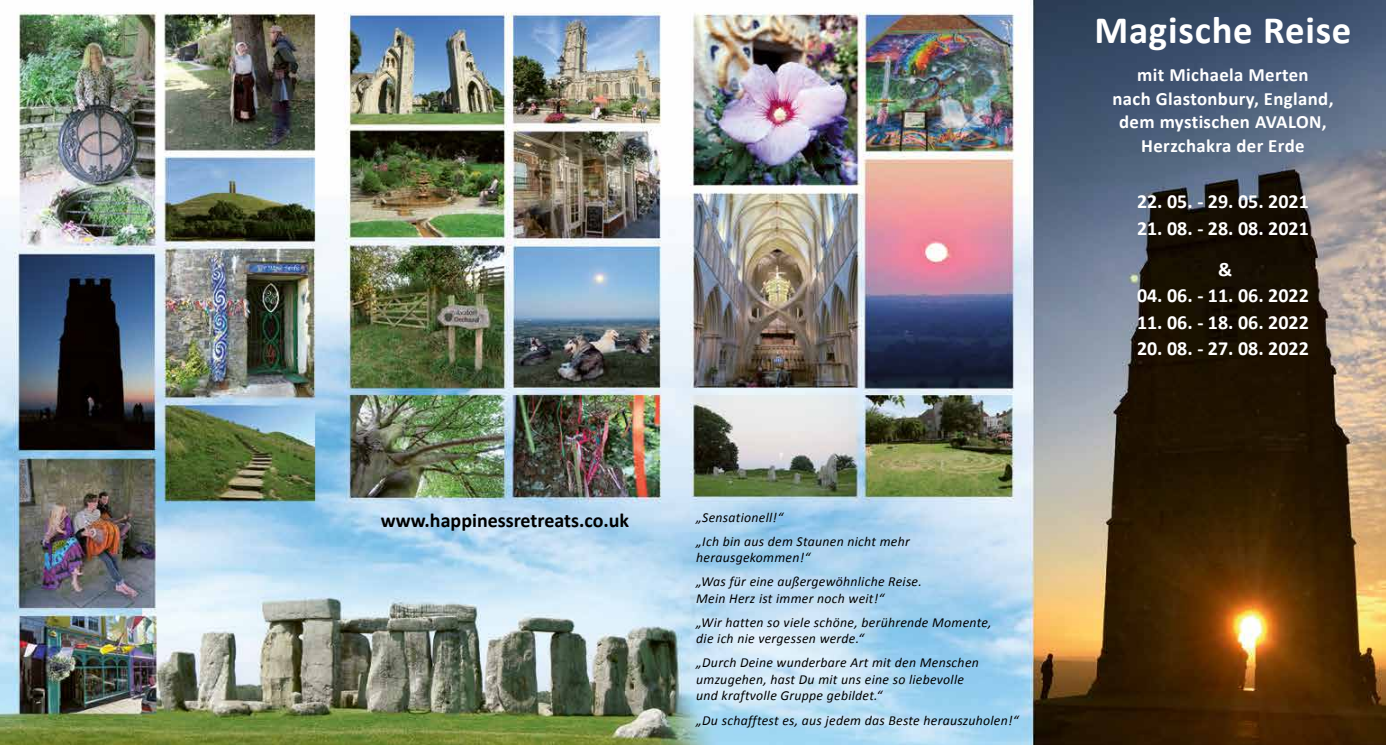
<style>
.page{position:relative;width:1386px;height:745px;background:#fff}
.page>*{position:absolute;margin:0;border:0;box-sizing:border-box;transform-origin:0 0}
.t1{font:700 38.75px "Calibri";letter-spacing:.02em;color:#fff}
.t2{font:700 20px/41.2px "Calibri";color:#fff;text-align:center}
.t3{font:700 20px "Calibri";color:#000}
.t4{font:700 18.75px/23.8px "Calibri";letter-spacing:.02em;color:#fff;text-align:center}
.t5{font:italic 13.75px/24px "Calibri";letter-spacing:.02em;color:#000}
</style>
<div class="page">
<img style="left:0;top:0;width:1385px;height:744px">
<h2 class="t3" style="left:381px;top:507px;width:250px">www.happinessretreats.co.uk</h2>
<p class="t5" style="left:696px;top:504px;width:215px">„Sensationell!“<br>„Ich bin aus dem Staunen nicht mehr</p>
<p class="t5" style="left:696px;top:545px;width:227px">herausgekommen!“<br>„Was für eine außergewöhnliche Reise.</p>
<p class="t5" style="left:696px;top:585px;width:297px">Mein Herz ist immer noch weit!“<br>„Wir hatten so viele schöne, berührende Momente,</p>
<p class="t5" style="left:696px;top:626px;width:284px">die ich nie vergessen werde.“<br>„Durch Deine wunderbare Art mit den Menschen</p>
<p class="t5" style="left:696px;top:670px;width:269px;line-height:16.5px">umzugehen, hast Du mit uns eine so liebevolle und kraftvolle Gruppe gebildet.“</p>
<p class="t5" style="left:696px;top:707px;width:324px">„Du schafftest es, aus jedem das Beste herauszuholen!“</p>
<h1 class="t1" style="left:1094px;top:6px;width:258px">Magische Reise</h1>
<h3 class="t4" style="left:1112px;top:63px;width:223px">mit Michaela Merten<br>nach Glastonbury, England, dem mystischen AVALON,<br>Herzchakra der Erde</h3>
<h2 class="t2" style="left:1137px;top:181px;width:173px">22. 05. - 29. 05. 2021</h2>
<h2 class="t2" style="left:1137px;top:207px;width:173px">21. 08. - 28. 08. 2021 &amp;</h2>
<h2 class="t2" style="left:1137px;top:275px;width:173px">04. 06. - 11. 06. 2022</h2>
<h2 class="t2" style="left:1137px;top:301px;width:173px">11. 06. - 18. 06. 2022</h2>
<h2 class="t2" style="left:1137px;top:327px;width:173px">20. 08. - 27. 08. 2022</h2>
</div>
